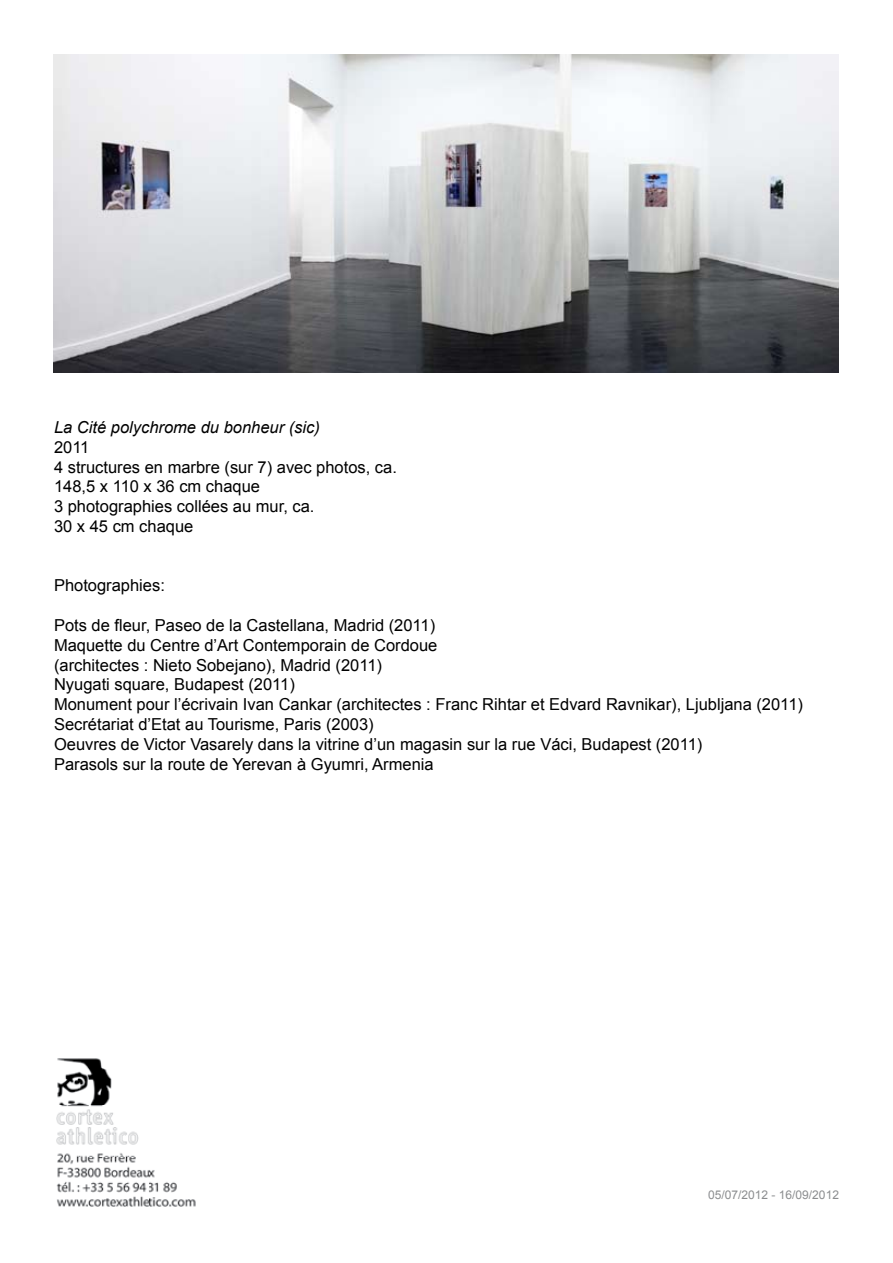
<style>
.page{position:relative;width:893px;height:1263px;background:#fff}
.page>*{position:absolute;margin:0;border:0;box-sizing:border-box;transform-origin:0 0}
.t1{font:16.5px/19.8px "Arial";color:#000}
.t2{font:italic 16.5px "Arial";color:#000}
.t3{font:12px "Arial";color:#8b8d8f}
</style>
<div class="page">
<img style="left:56px;top:1058px;width:140px;height:149px">
<img style="left:54px;top:54px;width:785px;height:319px">
<p class="t2" style="left:54px;top:416px;width:267px">La Cité polychrome du bonheur (sic)</p>
<p class="t1" style="left:54px;top:437px;width:344px">2011<br>4 structures en marbre (sur 7) avec photos, ca.<br>148,5 x 110 x 36 cm chaque<br>3 photographies collées au mur, ca.<br>30 x 45 cm chaque</p>
<p class="t1" style="left:54px;top:576px;width:112px">Photographies:</p>
<p class="t1" style="left:54px;top:615px;width:750px">Pots de fleur, Paseo de la Castellana, Madrid (2011)<br>Maquette du Centre d’Art Contemporain de Cordoue<br>(architectes : Nieto Sobejano), Madrid (2011)<br>Nyugati square, Budapest (2011)<br>Monument pour l’écrivain Ivan Cankar (architectes : Franc Rihtar et Edvard Ravnikar), Ljubljana (2011)<br>Secrétariat d’Etat au Tourisme, Paris (2003)<br>Oeuvres de Victor Vasarely dans la vitrine d’un magasin sur la rue Váci, Budapest (2011)<br>Parasols sur la route de Yerevan à Gyumri, Armenia</p>
<p class="t3" style="left:708px;top:1187px;width:132px">05/07/2012 - 16/09/2012</p>
</div>
